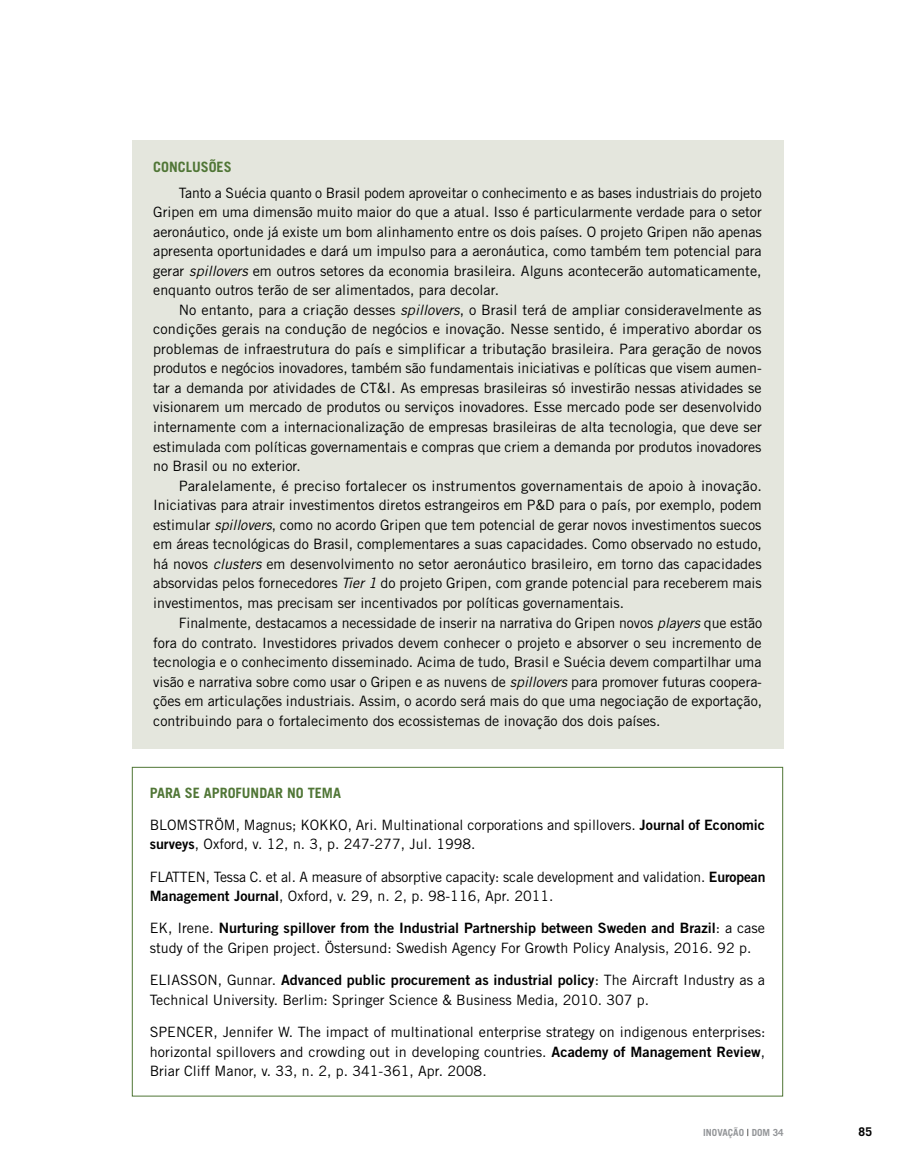
<style>
.page{position:relative;width:915px;height:1170px;background:#fff}
.page>*{position:absolute;margin:0;border:0;box-sizing:border-box;transform-origin:0 0}
.t1{font:14.25px/19.5px "Trade Gothic LT Std";color:#000;text-align:justify}
.t2{font:14.25px "Trade Gothic LT Std Bd 2";color:#000}
.t3{font:700 14.25px "Trade Gothic LT Std";color:#507636}
.t4{font:700 12px "Trade Gothic LT Std";color:#000}
.t5{font:700 9.75px "Trade Gothic LT Std";color:#939598}
.s1{font-style:italic}
.s2{font-family:"Trade Gothic LT Std Bd 2"}
.s3{font-family:"Trade Gothic LT Std"}
.s4{font-weight:400;color:#000}
</style>
<div class="page">
<div style="left:132px;top:140px;width:650px;height:608px;background:#e4e6dd"></div>
<p class="t3" style="left:153px;top:158px;width:80px">CONCLUSÕES</p>
<p class="t1" style="left:153px;top:183px;width:610px;text-indent:26px">Tanto a Suécia quanto o Brasil podem aproveitar o conhecimento e as bases industriais do projeto Gripen em uma dimensão muito maior do que a atual. Isso é particularmente verdade para o setor aeronáutico, onde já existe um bom alinhamento entre os dois países. O projeto Gripen não apenas apresenta oportunidades e dará um impulso para a aeronáutica, como também tem potencial para gerar <span class="s1">spillovers</span> em outros setores da economia brasileira. Alguns acontecerão automaticamente, enquanto outros terão de ser alimentados, para decolar.</p>
<p class="t1" style="left:153px;top:300px;width:610px;text-indent:26px">No entanto, para a criação desses <span class="s1">spillovers</span>, o Brasil terá de ampliar consideravelmente as condições gerais na condução de negócios e inovação. Nesse sentido, é imperativo abordar os problemas de infraestrutura do país e simplificar a tributação brasileira. Para geração de novos produtos e negócios inovadores, também são fundamentais iniciativas e políticas que visem aumen&shy;tar a demanda por atividades de CT&amp;I. As empresas brasileiras só investirão nessas atividades se visionarem um mercado de produtos ou serviços inovadores. Esse mercado pode ser desenvolvido internamente com a internacionalização de empresas brasileiras de alta tecnologia, que deve ser estimulada com políticas governamentais e compras que criem a demanda por produtos inovadores no Brasil ou no exterior.</p>
<p class="t1" style="left:153px;top:475px;width:610px;text-indent:26px">Paralelamente, é preciso fortalecer os instrumentos governamentais de apoio à inovação.<br>Iniciativas para atrair investimentos diretos estrangeiros em P&amp;D para o país, por exemplo, podem estimular <span class="s1">spillovers</span>, como no acordo Gripen que tem potencial de gerar novos investimentos suecos em áreas tecnológicas do Brasil, complementares a suas capacidades. Como observado no estudo, há novos <span class="s1">clusters</span> em desenvolvimento no setor aeronáutico brasileiro, em torno das capacidades absorvidas pelos fornecedores <span class="s1">Tier 1</span> do projeto Gripen, com grande potencial para receberem mais investimentos, mas precisam ser incentivados por políticas governamentais.</p>
<p class="t1" style="left:153px;top:613px;width:610px;text-indent:26px">Finalmente, destacamos a necessidade de inserir na narrativa do Gripen novos <span class="s1">players</span> que estão fora do contrato. Investidores privados devem conhecer o projeto e absorver o seu incremento de tecnologia e o conhecimento disseminado. Acima de tudo, Brasil e Suécia devem compartilhar uma visão e narrativa sobre como usar o Gripen e as nuvens de <span class="s1">spillovers</span> para promover futuras coopera&shy;ções em articulações industriais. Assim, o acordo será mais do que uma negociação de exportação, contribuindo para o fortalecimento dos ecossistemas de inovação dos dois países.</p>
<p class="t3" style="left:150px;top:783px;width:193px">PARA SE APROFUNDAR NO TEMA</p>
<p class="t1" style="left:150px;top:814px;width:616px">BLOMSTRÖM, Magnus; KOKKO, Ari. Multinational corporations and spillovers. <span class="s2">Journal of Economic surveys</span>, Oxford, v. 12, n. 3, p. 247-277, Jul. 1998.</p>
<p class="t1" style="left:150px;top:866px;width:617px">FLATTEN, Tessa C. et al. A measure of absorptive capacity: scale development and validation. <span class="s2">European<br>Management Journal</span>, Oxford, v. 29, n. 2, p. 98-116, Apr. 2011.</p>
<p class="t2" style="left:150px;top:919px;width:616px"><span class="s3">EK, Irene.</span> Nurturing spillover from the Industrial Partnership between Sweden and Brazil<span class="s3">: a case</span></p>
<p class="t1" style="left:150px;top:937px;width:603px">study of the Gripen project. Östersund: Swedish Agency For Growth Policy Analysis, 2016. 92 p.</p>
<p class="t2" style="left:150px;top:971px;width:616px"><span class="s3">ELIASSON, Gunnar.</span> Advanced public procurement as industrial policy<span class="s3">: The Aircraft Industry as a</span></p>
<p class="t1" style="left:150px;top:989px;width:501px">Technical University. Berlim: Springer Science &amp; Business Media, 2010. 307 p.</p>
<p class="t1" style="left:150px;top:1021px;width:617px">SPENCER, Jennifer W. The impact of multinational enterprise strategy on indigenous enterprises: horizontal spillovers and crowding out in developing countries. <span class="s2">Academy of Management Review</span>, Briar Cliff Manor, v. 33, n. 2, p. 341-361, Apr. 2008.</p>
<p class="t5" style="left:703px;top:1125px;width:82px">INOVAÇÃO <span class="s4">|</span> DOM 34</p>
<p class="t4" style="left:858px;top:1123px;width:15px">85</p>
</div>
